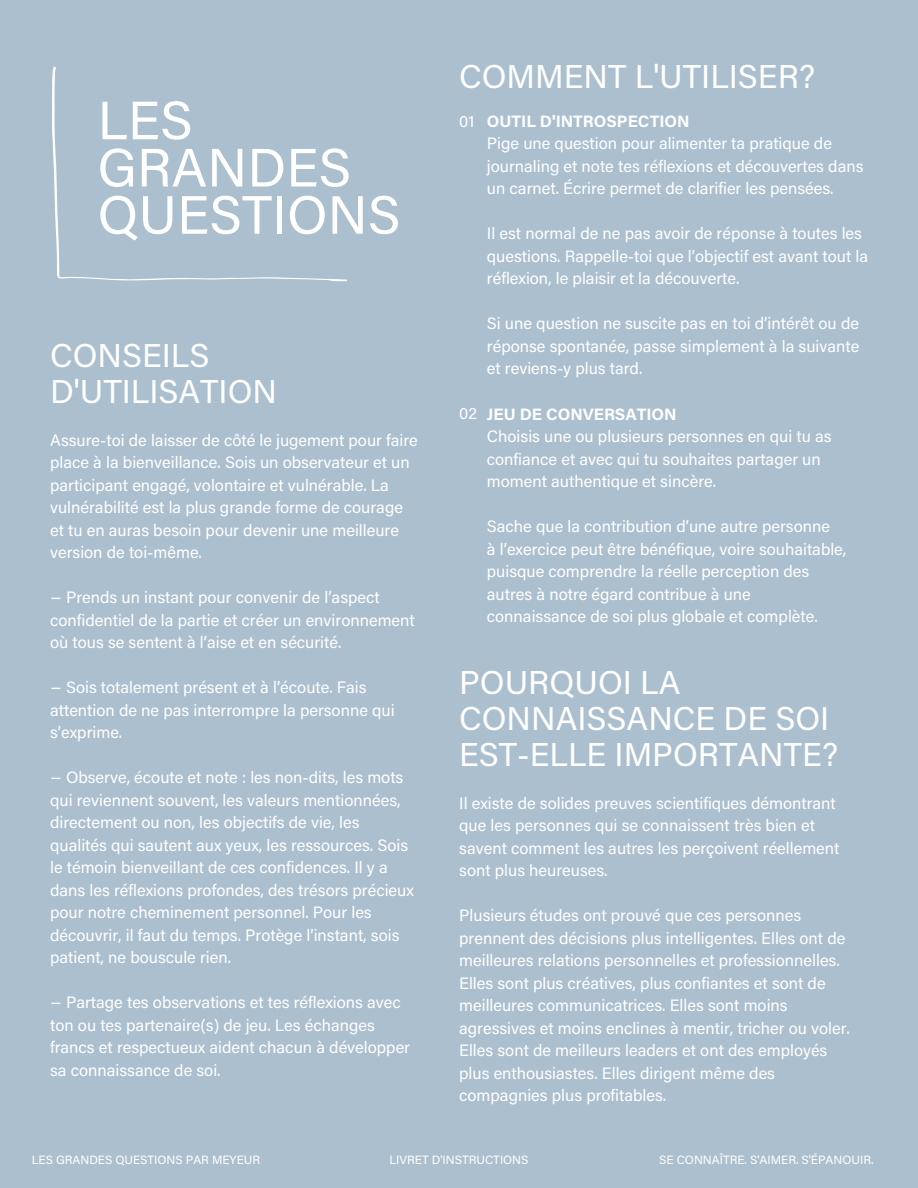
<style>
.page{position:relative;width:918px;height:1188px;background:#abbfcf}
.page>*{position:absolute;margin:0;border:0;box-sizing:border-box;transform-origin:0 0}
.t1{font:54px/47.2px "Acumin Pro";color:#fff}
.t2{font:33px/36px "Acumin Pro";color:#fff}
.t3{font:16.5px/22.5px "Acumin Pro";color:#fff}
.t4{font:700 16.5px "Acumin Pro";color:#fff}
.t5{font:12px "Acumin Pro";color:#fff}
.s1{font-weight:700}
</style>
<div class="page">
<svg style="left:52px;top:66px;width:295px;height:216px"></svg>
<h1 class="t1" style="left:98px;top:103px;width:304px">LES<br>GRANDES<br>QUESTIONS</h1>
<h2 class="t2" style="left:50px;top:342px;width:228px">CONSEILS<br>D'UTILISATION</h2>
<p class="t3" style="left:50px;top:431px;width:369px">Assure-toi de laisser de côté le jugement pour faire place à la bienveillance. Sois un observateur et un participant engagé, volontaire et vulnérable. La vulnérabilité est la plus grande forme de courage et tu en auras besoin pour devenir une meilleure version de toi-même.</p>
<p class="t3" style="left:50px;top:588px;width:366px">− Prends un instant pour convenir de l’aspect confidentiel de la partie et créer un environnement où tous se sentent à l’aise et en sécurité.</p>
<p class="t3" style="left:50px;top:678px;width:346px">− Sois totalement présent et à l’écoute. Fais attention de ne pas interrompre la personne qui s’exprime.</p>
<p class="t3" style="left:50px;top:768px;width:365px">− Observe, écoute et note : les non-dits, les mots qui reviennent souvent, les valeurs mentionnées, directement ou non, les objectifs de vie, les qualités qui sautent aux yeux, les ressources. Sois le témoin bienveillant de ces confidences. Il y a dans les réflexions profondes, des trésors précieux pour notre cheminement personnel. Pour les découvrir, il faut du temps. Protège l’instant, sois patient, ne bouscule rien.</p>
<p class="t3" style="left:50px;top:993px;width:361px">− Partage tes observations et tes réflexions avec ton ou tes partenaire(s) de jeu. Les échanges francs et respectueux aident chacun à développer sa connaissance de soi.</p>
<h2 class="t2" style="left:459px;top:62px;width:358px">COMMENT L'UTILISER?</h2>
<p class="t3" style="left:459px;top:112px;width:17px">01</p>
<p class="t4" style="left:487px;top:115px;width:204px">OUTIL D'INTROSPECTION</p>
<p class="t3" style="left:487px;top:134px;width:378px">Pige une question pour alimenter ta pratique de journaling et note tes réflexions et découvertes dans un carnet. Écrire permet de clarifier les pensées.</p>
<p class="t3" style="left:487px;top:224px;width:383px">Il est normal de ne pas avoir de réponse à toutes les questions. Rappelle-toi que l’objectif est avant tout la réflexion, le plaisir et la découverte.</p>
<p class="t3" style="left:487px;top:314px;width:374px;text-align:justify">Si une question ne suscite pas en toi d’intérêt ou de réponse spontanée, passe simplement à la suivante et reviens-y plus tard.</p>
<p class="t3" style="left:487px;top:405px;width:346px;text-indent:-28px">02 <span class="s1">JEU DE CONVERSATION<br></span>Choisis une ou plusieurs personnes en qui tu as confiance et avec qui tu souhaites partager un moment authentique et sincère.</p>
<p class="t3" style="left:487px;top:517px;width:361px">Sache que la contribution d’une autre personne<br>à l’exercice peut être bénéfique, voire souhaitable, puisque comprendre la réelle perception des autres à notre égard contribue à une connaissance de soi plus globale et complète.</p>
<h2 class="t2" style="left:459px;top:668px;width:381px">POURQUOI LA<br>CONNAISSANCE DE SOI<br>EST-ELLE IMPORTANTE?</h2>
<p class="t3" style="left:459px;top:794px;width:382px">Il existe de solides preuves scientifiques démontrant que les personnes qui se connaissent très bien et savent comment les autres les perçoivent réellement sont plus heureuses.</p>
<p class="t3" style="left:459px;top:906px;width:392px">Plusieurs études ont prouvé que ces personnes prennent des décisions plus intelligentes. Elles ont de meilleures relations personnelles et professionnelles.<br>Elles sont plus créatives, plus confiantes et sont de meilleures communicatrices. Elles sont moins agressives et moins enclines à mentir, tricher ou voler.<br>Elles sont de meilleurs leaders et ont des employés plus enthousiastes. Elles dirigent même des compagnies plus profitables.</p>
<p class="t5" style="left:32px;top:1155px;width:230px">LES GRANDES QUESTIONS PAR MEYEUR</p>
<p class="t5" style="left:389px;top:1155px;width:141px">LIVRET D'INSTRUCTIONS</p>
<p class="t5" style="left:659px;top:1155px;width:216px">SE CONNAÎTRE. S'AIMER. S'ÉPANOUIR.</p>
</div>
